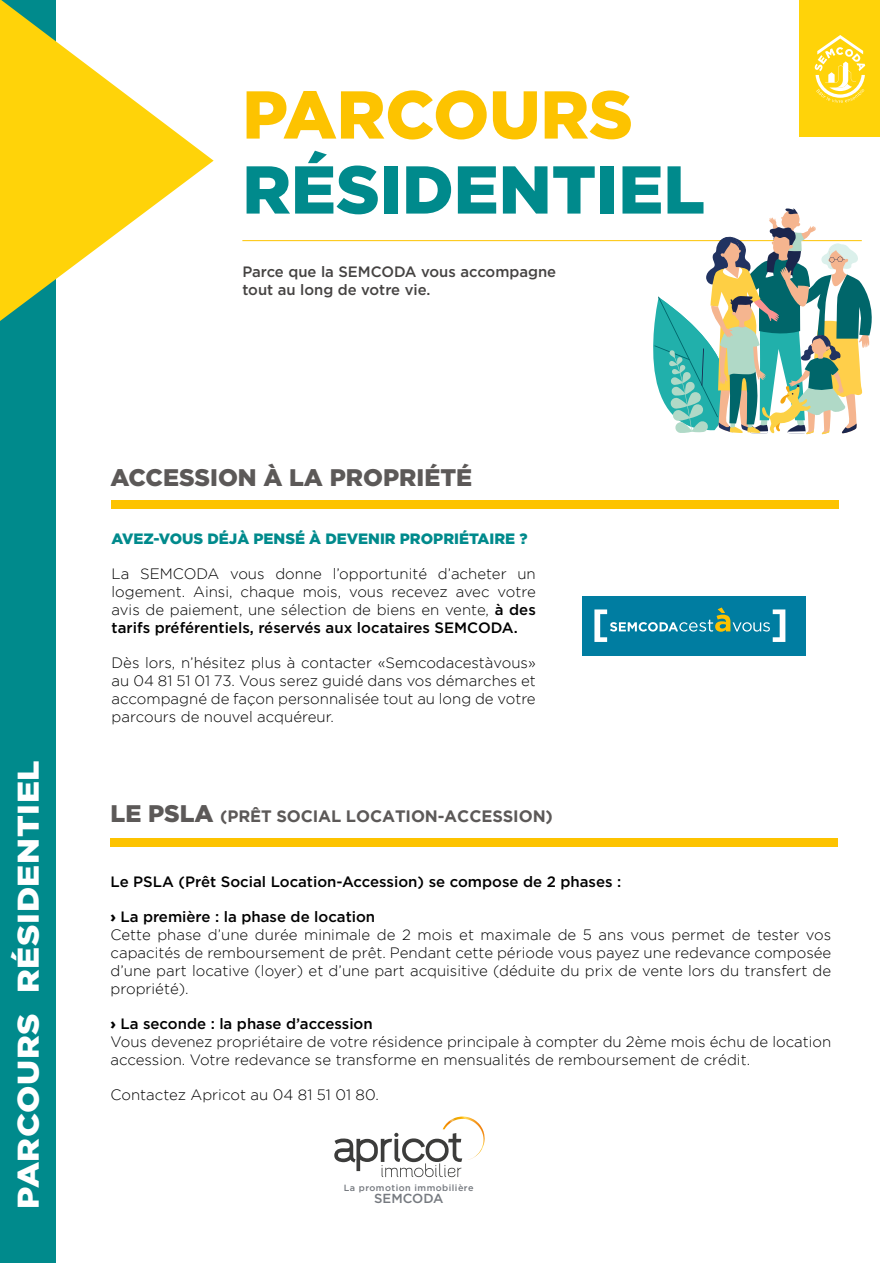
<style>
.page{position:relative;width:893px;height:1263px;background:#fff}
.page>*{position:absolute;margin:0;border:0;box-sizing:border-box;transform-origin:0 0}
.t1{font:900 67.5px "Gotham";color:#008a8c}
.t2{font:900 67.5px "Gotham";color:#fdc300}
.t3{font:900 30px "Gotham";letter-spacing:.02em;color:#fff;scale:1.1 1}
.t4{font:900 24px "Gotham";color:#5c5958}
.t5{font:700 16.5px "Gotham";letter-spacing:-.005em;color:#5c5958}
.t6{font:300 15px/18px "Gotham";color:#000;text-align:justify}
.t7{font:500 15px "Gotham";color:#000}
.t8{font:500 15px/18px "Gotham";color:#454342}
.t9{font:900 15px "Gotham";color:#008a8c}
.t10{font:500 13.05px "Gotham";color:#767a80}
.t11{font:500 9px "Gotham";letter-spacing:.05em;color:#767a80}
.s1{font-weight:500}
.s2{font-weight:900;font-size:24px}
.s3{font-weight:900}
</style>
<div class="page">
<hr style="left:242px;top:240px;width:620px;height:1px;background:#fdc300">
<div style="left:0;top:0;width:55px;height:1263px;background:#008a8c"></div>
<svg style="left:627px;top:208px;width:245px;height:227px"></svg>
<div style="left:111px;top:501px;width:727px;height:8px;background:#fdc300"></div>
<div style="left:111px;top:838px;width:727px;height:9px;background:#fdc300"></div>
<svg style="left:334px;top:1116px;width:151px;height:61px"></svg>
<svg style="left:583px;top:596px;width:223px;height:59px;background:#1788a5"></svg>
<svg style="left:0;top:0;width:214px;height:321px"></svg>
<div style="left:799px;top:0;width:81px;height:136px;background:#ffd309"></div>
<svg style="left:814px;top:35px;width:51px;height:68px"></svg>
<h2 class="t3" style="left:11px;top:1209px;width:409px;rotate:-90deg">PARCOURS RÉSIDENTIEL</h2>
<h1 class="t2" style="left:242px;top:76px;width:392px">PARCOURS</h1>
<h1 class="t1" style="left:242px;top:151px;width:464px">RÉSIDENTIEL</h1>
<p class="t8" style="left:242px;top:262px;width:315px">Parce que la SEMCODA vous accompagne tout au long de votre vie.</p>
<h3 class="t4" style="left:111px;top:463px;width:363px">ACCESSION À LA PROPRIÉTÉ</h3>
<p class="t9" style="left:112px;top:530px;width:417px">AVEZ-VOUS DÉJÀ PENSÉ À DEVENIR PROPRIÉTAIRE ?</p>
<p class="t6" style="left:112px;top:565px;width:426px">La SEMCODA vous donne l’opportunité d’acheter un logement. Ainsi, chaque mois, vous recevez avec votre avis de paiement, une sélection de biens en vente, <span class="s1">à des tarifs préférentiels, réservés aux locataires SEMCODA.</span></p>
<p class="t6" style="left:112px;top:654px;width:426px">Dès lors, n’hésitez plus à contacter «Semcodacestàvous» au 04 81 51 01 73. Vous serez guidé dans vos démarches et accompagné de façon personnalisée tout au long de votre parcours de nouvel acquéreur.</p>
<p class="t5" style="left:111px;top:806px;width:444px"><span class="s2">LE PSLA</span> (PRÊT SOCIAL LOCATION-ACCESSION)</p>
<p class="t7" style="left:111px;top:872px;width:512px">Le PSLA (Prêt Social Location-Accession) se compose de 2 phases :</p>
<p class="t6" style="left:111px;top:908px;width:722px;text-align:left"><span class="s3">›</span> <span class="s1">La première : la phase de location<br></span>Cette phase d’une durée minimale de 2 mois et maximale de 5 ans vous permet de tester vos capacités de remboursement de prêt. Pendant cette période vous payez une redevance composée d’une part locative (loyer) et d’une part acquisitive (déduite du prix de vente lors du transfert de propriété).</p>
<p class="t6" style="left:111px;top:1015px;width:722px;text-align:left"><span class="s3">›</span> <span class="s1">La seconde : la phase d’accession<br></span>Vous devenez propriétaire de votre résidence principale à compter du 2ème mois échu de location accession. Votre redevance se transforme en mensualités de remboursement de crédit.</p>
<p class="t6" style="left:111px;top:1086px;width:270px">Contactez Apricot au 04 81 51 01 80.</p>
<p class="t11" style="left:344px;top:1181px;width:131px">La promotion immobilière</p>
<p class="t10" style="left:374px;top:1190px;width:71px">SEMCODA</p>
</div>
